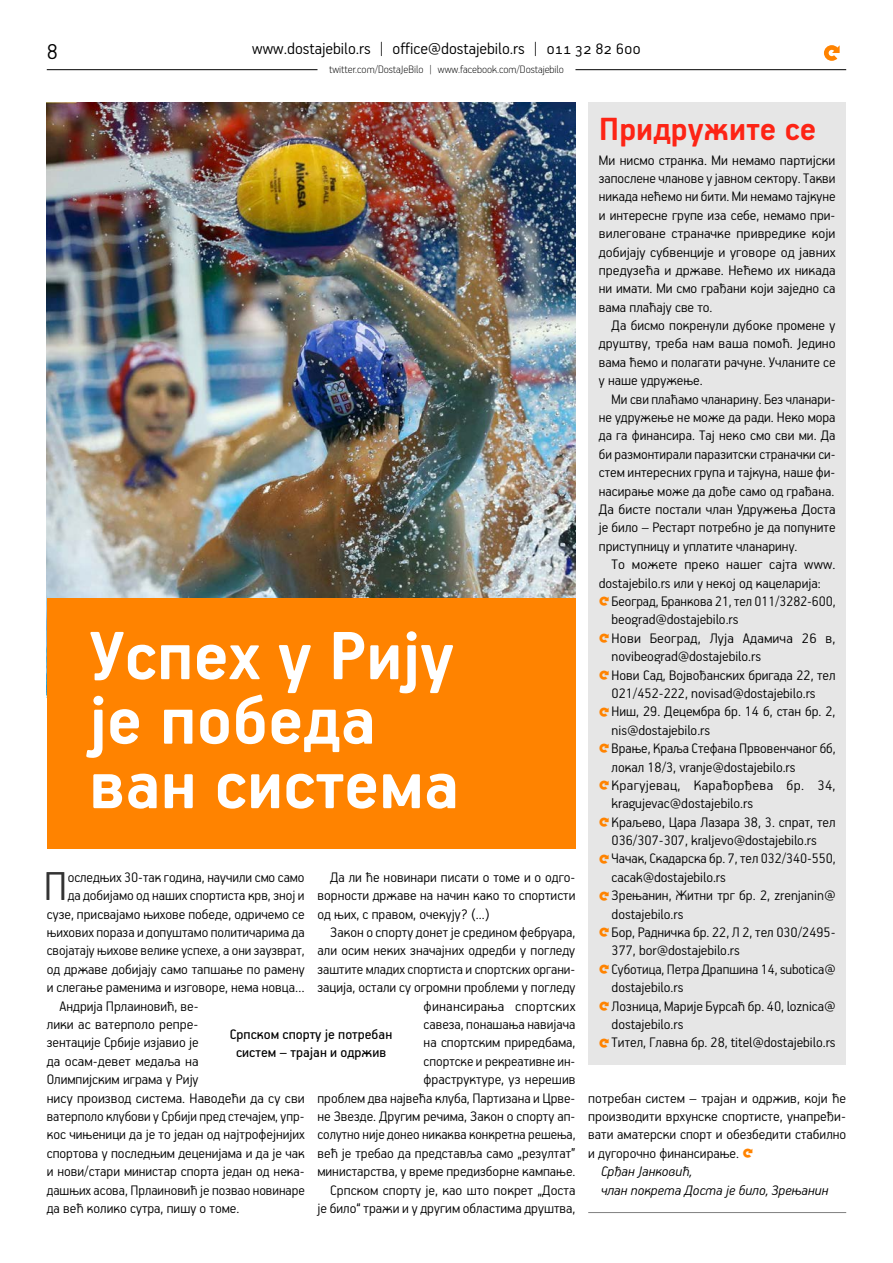
<style>
.page{position:relative;width:893px;height:1263px;background:#fff}
.page>*{position:absolute;margin:0;border:0;box-sizing:border-box;transform-origin:0 0}
.t1{font:700 76.5px/64.5px "PF Handbook Pro";color:#fff}
.t2{font:300 45.3px "PF Handbook Pro";color:#333}
.t3{font:700 36px "PF Handbook Pro";color:#fd2415}
.t4{font:300 24px "PF Handbook Pro";color:#000}
.t5{font:300 18px "PF Handbook Pro";color:#000}
.t6{font:300 15.45px/18.5px "PF Handbook Pro";color:#000}
.t7{font:300 15.45px/18.5px "PF Handbook Pro";letter-spacing:.02em;color:#000}
.t8{font:italic 300 15.45px "PF Handbook Pro";color:#000}
.t9{font:15.45px/18.6px "PF Handbook Pro";color:#000;text-align:center}
.t10{font:100 12px "PF Handbook Pro";color:#000}
.s1{font-family:"IFDJB Strelica";font-weight:400;font-size:21px;color:#ff8300}
</style>
<div class="page">
<hr style="left:47px;top:69px;width:270px;height:1px;background:#000">
<hr style="left:575px;top:69px;width:271px;height:1px;background:#000">
<svg style="left:824px;top:45px;width:16px;height:16px"></svg>
<div style="left:588px;top:102px;width:258px;height:963px;background:#e6e6e6"></div>
<hr style="left:588px;top:1212px;width:258px;height:1px;background:#808080">
<img style="left:47px;top:102px;width:528px;height:496px">
<div style="left:47px;top:598px;width:528px;height:251px;background:#ff8300"></div>
<h3 class="t4" style="left:47px;top:37px;width:13px">8</h3>
<p class="t5" style="left:252px;top:38px;width:390px">www.dostajebilo.rs | office@dostajebilo.rs | 011 32 82 600</p>
<p class="t10" style="left:329px;top:62px;width:236px">twitter.com/DostaJeBilo | www.facebook.com/Dostajebilo</p>
<h1 class="t1" style="left:89px;top:621px;width:371px">Успех у Рију је победа ван система</h1>
<p class="t6" style="left:317px;top:867px;width:259px;text-align:justify;text-indent:13px">Да ли ће новинари писати о томе и о одго&shy;ворности државе на начин како то спортисти од њих, с правом, очекују? (...)</p>
<p class="t6" style="left:317px;top:922px;width:260px;text-align:right">Закон о спорту донeт је средином фебруара, али осим неких значајних одредби у погледу заштите младих спортиста и спортских органи&shy;зација, остали су огромни проблеми у погледу финансирања спортских<br>савеза, понашања навијача<br>на спортским приредбама,<br>спортске и рекреативне ин-<br>фраструктуре, уз нерешив<br>проблем два највећа клуба, Партизана и Црве&shy;не Звезде. Другим речима, Закон о спорту ап&shy;солутно није донео никаква конкретна решења, већ је требао да представља само „резултат” министарства, у време предизборне кампање.<br>Српском спорту је, као што покрет „Доста је било“ тражи и у другим областима друштва,</p>
<h2 class="t2" style="left:44px;top:859px;width:26px">П</h2>
<p class="t6" style="left:68px;top:867px;width:238px">оследњих 30-так година, научили смо само</p>
<p class="t6" style="left:68px;top:886px;width:238px">да добијамо од наших спортиста крв, зној и</p>
<p class="t6" style="left:47px;top:904px;width:259px">сузе, присвајамо њихове победе, одричемо се</p>
<p class="t6" style="left:47px;top:922px;width:259px">њихових пораза и допуштамо политичарима да</p>
<p class="t6" style="left:47px;top:941px;width:259px">својатају њихове велике успехе, а они заузврат,</p>
<p class="t6" style="left:47px;top:959px;width:259px">од државе добијају само тапшање по рамену</p>
<p class="t6" style="left:47px;top:977px;width:259px">и слегање раменима и изговоре, нема новца…</p>
<p class="t6" style="left:60px;top:996px;width:141px">Андрија Прлаиновић, ве-</p>
<p class="t6" style="left:47px;top:1014px;width:153px">лики ас ватерполо репре-</p>
<p class="t6" style="left:47px;top:1033px;width:153px">зентације Србије изјавио је</p>
<p class="t6" style="left:47px;top:1051px;width:153px">да осам-девет медаља на</p>
<p class="t6" style="left:47px;top:1069px;width:153px">Олимпијским играма у Рију</p>
<p class="t6" style="left:47px;top:1088px;width:259px">нису производ система. Наводећи да су сви</p>
<p class="t6" style="left:47px;top:1106px;width:259px">ватерполо клубови у Србији пред стечајем, упр-</p>
<p class="t6" style="left:47px;top:1125px;width:259px">кос чињеници да је то један од најтрофејнијих</p>
<p class="t6" style="left:47px;top:1143px;width:259px">спортова у последњим деценијама и да је чак</p>
<p class="t6" style="left:47px;top:1161px;width:259px">и нови/стари министар спорта један од нека-</p>
<p class="t6" style="left:47px;top:1180px;width:260px">дашњих асова, Прлаиновић је позвао новинаре</p>
<p class="t6" style="left:47px;top:1198px;width:194px">да већ колико сутра, пишу о томе.</p>
<p class="t9" style="left:230px;top:1024px;width:164px">Српском спорту је потребан систем – трајан и одржив</p>
<h3 class="t3" style="left:599px;top:107px;width:219px">Придружите се</h3>
<p class="t6" style="left:599px;top:150px;width:238px;text-align:justify">Ми нисмо странка. Ми немамо партијски запослене чланове у јавном сектору. Такви никада нећемо ни бити. Ми немамо тајкуне и интересне групе иза себе, немамо при&shy;вилеговане страначке привредике који добијају субвенције и уговоре од јавних предузећа и државе. Нећемо их никада ни имати. Ми смо грађани који заједно са вама плаћају све то.</p>
<p class="t6" style="left:599px;top:315px;width:238px;text-align:justify;text-indent:13px">Да бисмо покренули дубоке промене у друштву, треба нам ваша помоћ. Једино вама ћемо и полагати рачуне. Учланите се у наше удружење.</p>
<p class="t6" style="left:599px;top:389px;width:238px;text-align:justify;text-indent:13px">Ми сви плаћамо чланарину. Без чланари&shy;не удружење не може да ради. Неко мора да га финансира. Тај неко смо сви ми. Да би размонтирали паразитски страначки си&shy;стем интересних група и тајкуна, наше фи&shy;насирање може да дође само од грађана.<br>Да бисте постали члан Удружења Доста је било – Рестарт потребно је да попуните приступницу и уплатите чланарину.</p>
<p class="t6" style="left:599px;top:555px;width:238px;text-indent:13px">То можете преко нашег сајта www. dostajebilo.rs или у некој од кацеларија:</p>
<p class="t6" style="left:612px;top:591px;width:225px;text-indent:-13px"><span class="s1">•</span>Београд, Бранкова 21, тел 011/3282-600, beograd@dostajebilo.rs</p>
<p class="t6" style="left:612px;top:628px;width:225px;text-indent:-13px"><span class="s1">•</span>Нови Београд, Луја Адамича 26 в, novibeograd@dostajebilo.rs</p>
<p class="t6" style="left:599px;top:665px;width:238px;text-align:center"><span class="s1">•</span>Нови Сад, Војвођанских бригада 22, тел<br>021/452-222, novisad@dostajebilo.rs</p>
<p class="t6" style="left:612px;top:702px;width:225px;text-indent:-13px"><span class="s1">•</span>Ниш, 29. Децембра бр. 14 б, стан бр. 2, nis@dostajebilo.rs</p>
<p class="t6" style="left:612px;top:738px;width:226px;text-indent:-13px"><span class="s1">•</span>Врање, Краља Стефана Првовенчаног бб, локал 18/3, vranje@dostajebilo.rs</p>
<p class="t7" style="left:612px;top:775px;width:226px;text-indent:-13px"><span class="s1">•</span>Крагујевац, Карађорђева бр. 34, kragujevac@dostajebilo.rs</p>
<p class="t6" style="left:599px;top:812px;width:238px;text-align:center"><span class="s1">•</span>Краљево, Цара Лазара 38, 3. спрат, тел<br>036/307-307, kraljevo@dostajebilo.rs</p>
<p class="t6" style="left:612px;top:849px;width:226px;text-indent:-13px"><span class="s1">•</span>Чачак, Скадарска бр. 7, тел 032/340-550, cacak@dostajebilo.rs</p>
<p class="t6" style="left:612px;top:886px;width:225px;text-indent:-13px"><span class="s1">•</span>Зрењанин, Житни трг бр. 2, zrenjanin@ dostajebilo.rs</p>
<p class="t6" style="left:612px;top:922px;width:225px;text-indent:-13px"><span class="s1">•</span>Бор, Радничка бр. 22, Л 2, тел 030/2495-<br>377, bor@dostajebilo.rs</p>
<p class="t6" style="left:612px;top:959px;width:225px;text-indent:-13px"><span class="s1">•</span>Суботица, Петра Драпшина 14, subotica@ dostajebilo.rs</p>
<p class="t6" style="left:612px;top:996px;width:225px;text-indent:-13px"><span class="s1">•</span>Лозница, Марије Бурсаћ бр. 40, loznica@ dostajebilo.rs</p>
<p class="t6" style="left:599px;top:1033px;width:238px"><span class="s1">•</span>Тител, Главна бр. 28, titel@dostajebilo.rs</p>
<p class="t6" style="left:588px;top:1088px;width:259px">потребан систем – трајан и одржив, који ће</p>
<p class="t6" style="left:588px;top:1106px;width:259px">производити врхунске спортисте, унапређи-</p>
<p class="t6" style="left:588px;top:1125px;width:259px">вати аматерски спорт и обезбедити стабилно</p>
<p class="t6" style="left:588px;top:1143px;width:166px">и дугорочно финансирање. <span class="s1">•</span></p>
<p class="t8" style="left:601px;top:1162px;width:93px">Срђан Јанковић,</p>
<p class="t8" style="left:601px;top:1180px;width:229px">члан покрета Доста је било, Зрењанин</p>
</div>
